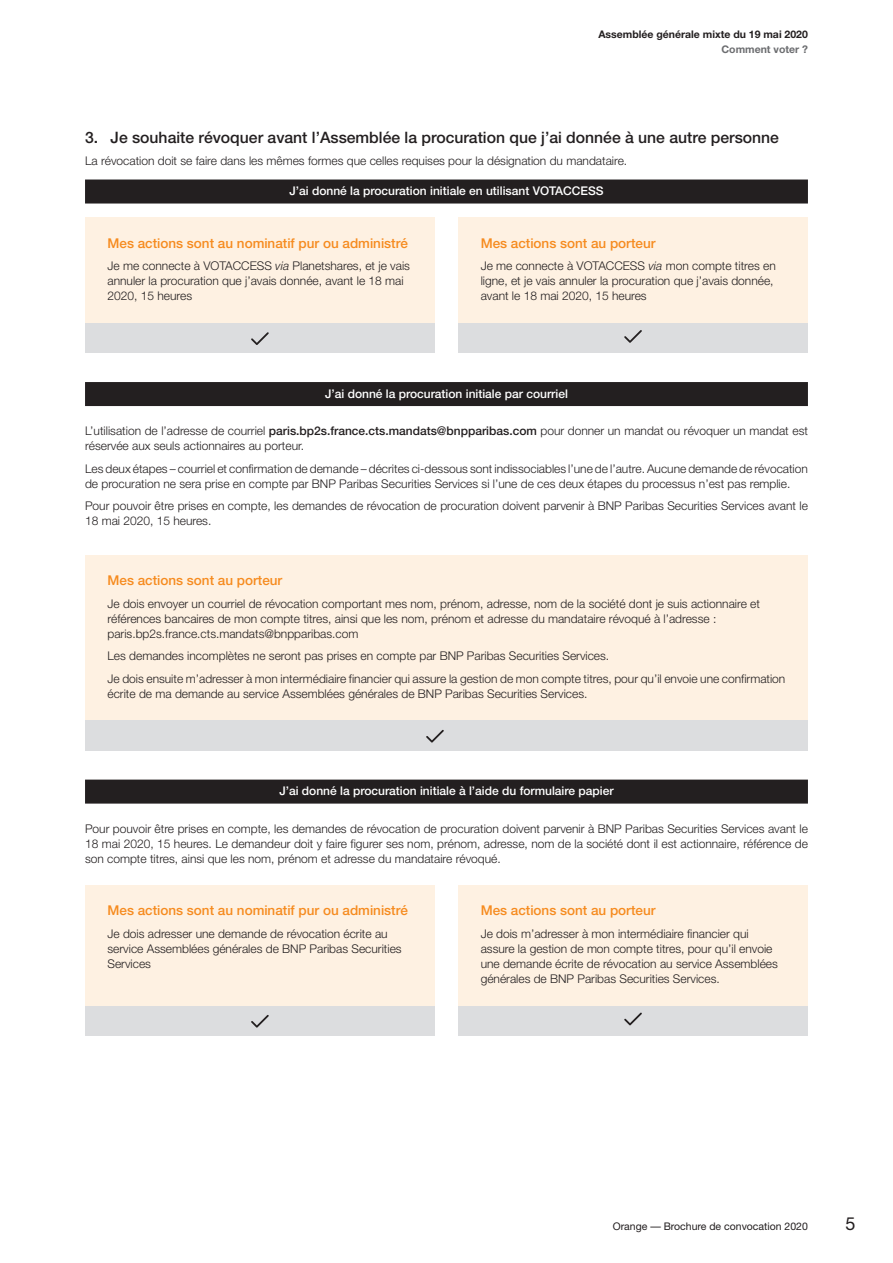
<style>
.page{position:relative;width:893px;height:1263px;background:#fff}
.page>*{position:absolute;margin:0;border:0;box-sizing:border-box;transform-origin:0 0}
.t1{font:18px "Helvetica Neue";color:#231f20}
.t2{font:500 15.75px "Helvetica Neue";color:#231f20}
.t3{font:500 13.5px "Helvetica Neue";color:#f68b1f}
.t4{font:300 12px/15px "Helvetica Neue";color:#231f20}
.t5{font:500 12px "Helvetica Neue";color:#fff}
.t6{font:700 10.5px "Helvetica Neue";color:#231f20}
.t7{font:10.5px "Helvetica Neue";color:#231f20}
.t8{font:700 10.5px "Helvetica Neue";color:#6c6d70}
.s1{font-style:italic}
.s2{font-weight:500}
</style>
<div class="page">
<div style="left:85px;top:555px;width:723px;height:165px;background:#fef1e2"></div>
<div style="left:85px;top:180px;width:723px;height:24px;background:#231f20"></div>
<div style="left:85px;top:382px;width:723px;height:24px;background:#231f20"></div>
<div style="left:85px;top:780px;width:723px;height:24px;background:#231f20"></div>
<div style="left:458px;top:322px;width:350px;height:30px;background:#dcdddf"></div>
<svg style="left:624px;top:330px;width:18px;height:13px"></svg>
<div style="left:85px;top:322px;width:350px;height:30px;background:#dcdddf"></div>
<div style="left:458px;top:218px;width:350px;height:104px;background:#fef1e2"></div>
<div style="left:85px;top:218px;width:350px;height:104px;background:#fef1e2"></div>
<svg style="left:251px;top:332px;width:18px;height:13px"></svg>
<div style="left:458px;top:1005px;width:350px;height:30px;background:#dcdddf"></div>
<svg style="left:624px;top:1013px;width:18px;height:12px"></svg>
<div style="left:85px;top:1005px;width:350px;height:30px;background:#dcdddf"></div>
<div style="left:458px;top:885px;width:350px;height:120px;background:#fef1e2"></div>
<div style="left:85px;top:885px;width:350px;height:120px;background:#fef1e2"></div>
<svg style="left:251px;top:1015px;width:18px;height:12px"></svg>
<div style="left:85px;top:720px;width:723px;height:30px;background:#dcdddf"></div>
<svg style="left:426px;top:730px;width:18px;height:12px"></svg>
<p class="t6" style="left:598px;top:30px;width:211px">Assemblée générale mixte du 19 mai 2020</p>
<p class="t8" style="left:721px;top:45px;width:88px">Comment voter ?</p>
<h2 class="t2" style="left:85px;top:131px;width:695px">3. Je souhaite révoquer avant l’Assemblée la procuration que j’ai donnée à une autre personne</h2>
<p class="t4" style="left:85px;top:154px;width:544px">La révocation doit se faire dans les mêmes formes que celles requises pour la désignation du mandataire.</p>
<p class="t5" style="left:289px;top:186px;width:316px">J’ai donné la procuration initiale en utilisant VOTACCESS</p>
<p class="t3" style="left:108px;top:238px;width:302px">Mes actions sont au nominatif pur ou administré</p>
<p class="t4" style="left:108px;top:259px;width:304px">Je me connecte à VOTACCESS <span class="s1">via</span> Planetshares, et je vais annuler la procuration que j’avais donnée, avant le 18 mai<br>2020, 15 heures</p>
<p class="t3" style="left:481px;top:238px;width:176px">Mes actions sont au porteur</p>
<p class="t4" style="left:481px;top:259px;width:297px">Je me connecte à VOTACCESS <span class="s1">via</span> mon compte titres en ligne, et je vais annuler la procuration que j’avais donnée, avant le 18 mai 2020, 15 heures</p>
<p class="t5" style="left:325px;top:389px;width:244px">J’ai donné la procuration initiale par courriel</p>
<p class="t4" style="left:85px;top:424px;width:724px">L’utilisation de l’adresse de courriel <span class="s2">paris.bp2s.france.cts.mandats@bnpparibas.com</span> pour donner un mandat ou révoquer un mandat est réservée aux seuls actionnaires au porteur.</p>
<p class="t4" style="left:85px;top:462px;width:724px">Les deux étapes – courriel et confirmation de demande – décrites ci - dessous sont indissociables l’une de l’autre. Aucune demande de révocation de procuration ne sera prise en compte par BNP Paribas Securities Services si l’une de ces deux étapes du processus n’est pas remplie.</p>
<p class="t4" style="left:85px;top:499px;width:724px">Pour pouvoir être prises en compte, les demandes de révocation de procuration doivent parvenir à BNP Paribas Securities Services avant le<br>18 mai 2020, 15 heures.</p>
<p class="t3" style="left:108px;top:575px;width:176px">Mes actions sont au porteur</p>
<p class="t4" style="left:108px;top:597px;width:654px">Je dois envoyer un courriel de révocation comportant mes nom, prénom, adresse, nom de la société dont je suis actionnaire et références bancaires de mon compte titres, ainsi que les nom, prénom et adresse du mandataire révoqué à l’adresse : paris.bp2s.france.cts.mandats@bnpparibas.com</p>
<p class="t4" style="left:108px;top:646px;width:679px;line-height:22.5px">Les demandes incomplètes ne seront pas prises en compte par BNP Paribas Securities Services.<br>Je dois ensuite m’adresser à mon intermédiaire financier qui assure la gestion de mon compte titres, pour qu’il envoie une confirmation</p>
<p class="t4" style="left:108px;top:687px;width:481px">écrite de ma demande au service Assemblées générales de BNP Paribas Securities Services.</p>
<p class="t5" style="left:279px;top:786px;width:336px">J’ai donné la procuration initiale à l’aide du formulaire papier</p>
<p class="t4" style="left:85px;top:822px;width:724px;text-align:justify">Pour pouvoir être prises en compte, les demandes de révocation de procuration doivent parvenir à BNP Paribas Securities Services avant le 18 mai 2020, 15 heures. Le demandeur doit y faire figurer ses nom, prénom, adresse, nom de la société dont il est actionnaire, référence de son compte titres, ainsi que les nom, prénom et adresse du mandataire révoqué.</p>
<p class="t3" style="left:108px;top:905px;width:302px">Mes actions sont au nominatif pur ou administré</p>
<p class="t4" style="left:108px;top:927px;width:296px">Je dois adresser une demande de révocation écrite au service Assemblées générales de BNP Paribas Securities<br>Services</p>
<p class="t3" style="left:481px;top:905px;width:176px">Mes actions sont au porteur</p>
<p class="t4" style="left:481px;top:927px;width:299px">Je dois m’adresser à mon intermédiaire financier qui assure la gestion de mon compte titres, pour qu’il envoie une demande écrite de révocation au service Assemblées générales de BNP Paribas Securities Services.</p>
<p class="t7" style="left:613px;top:1223px;width:197px">Orange — Brochure de convocation 2020</p>
<h1 class="t1" style="left:845px;top:1217px;width:12px">5</h1>
</div>
